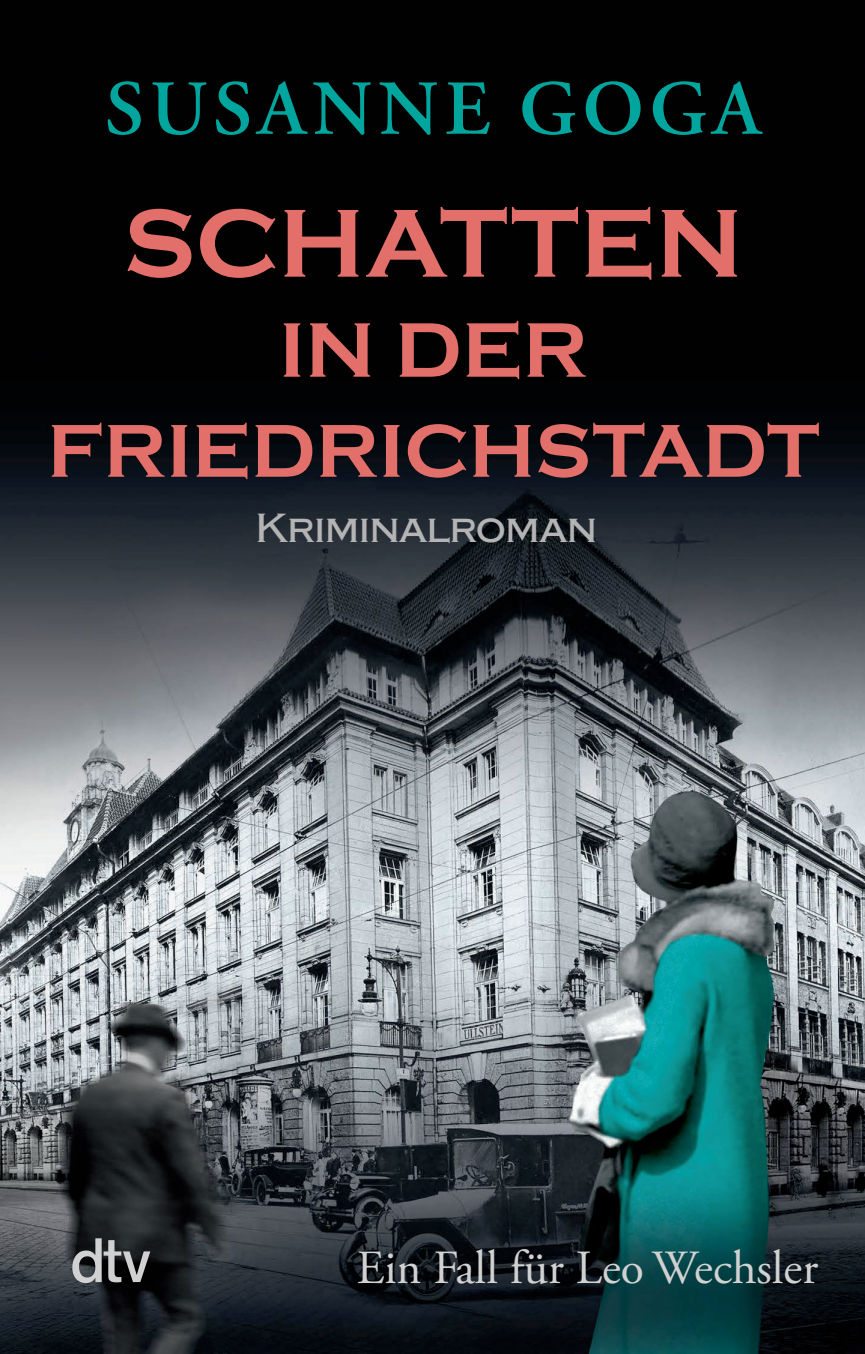
<style>
.page{position:relative;width:865px;height:1354px;background:#fff}
.page>*{position:absolute;margin:0;border:0;box-sizing:border-box;transform-origin:0 0}
.t1{font:700 100px "Copperplate";color:#e26f69}
.t2{font:700 80px "Copperplate";color:#e26f69}
.t3{font:700 77.5px "Copperplate";color:#e26f69}
.t4{font:600 77.5px "Adobe Garamond Pro";letter-spacing:.075em;color:#00a59e}
.t5{font:47.5px "Adobe Garamond Pro";color:#d1d1d1}
.t6{font:500 42.5px "Copperplate";letter-spacing:-.02em;color:#b4b4b4}
</style>
<div class="page">
<img style="left:0;top:0;width:865px;height:1354px">
<svg style="left:72px;top:1238px;width:78px;height:45px;background:#5c5e5f"></svg>
<h3 class="t4" style="left:105px;top:64px;width:658px">SUSANNE GOGA</h3>
<h1 class="t1" style="left:123px;top:187px;width:621px">SCHATTEN</h1>
<h2 class="t2" style="left:279px;top:305px;width:310px">IN DER</h2>
<h3 class="t3" style="left:47px;top:407px;width:773px">FRIEDRICHSTADT</h3>
<p class="t6" style="left:255px;top:505px;width:344px">Kriminalroman</p>
<p class="t5" style="left:357px;top:1239px;width:463px">Ein Fall für Leo Wechsler</p>
</div>
